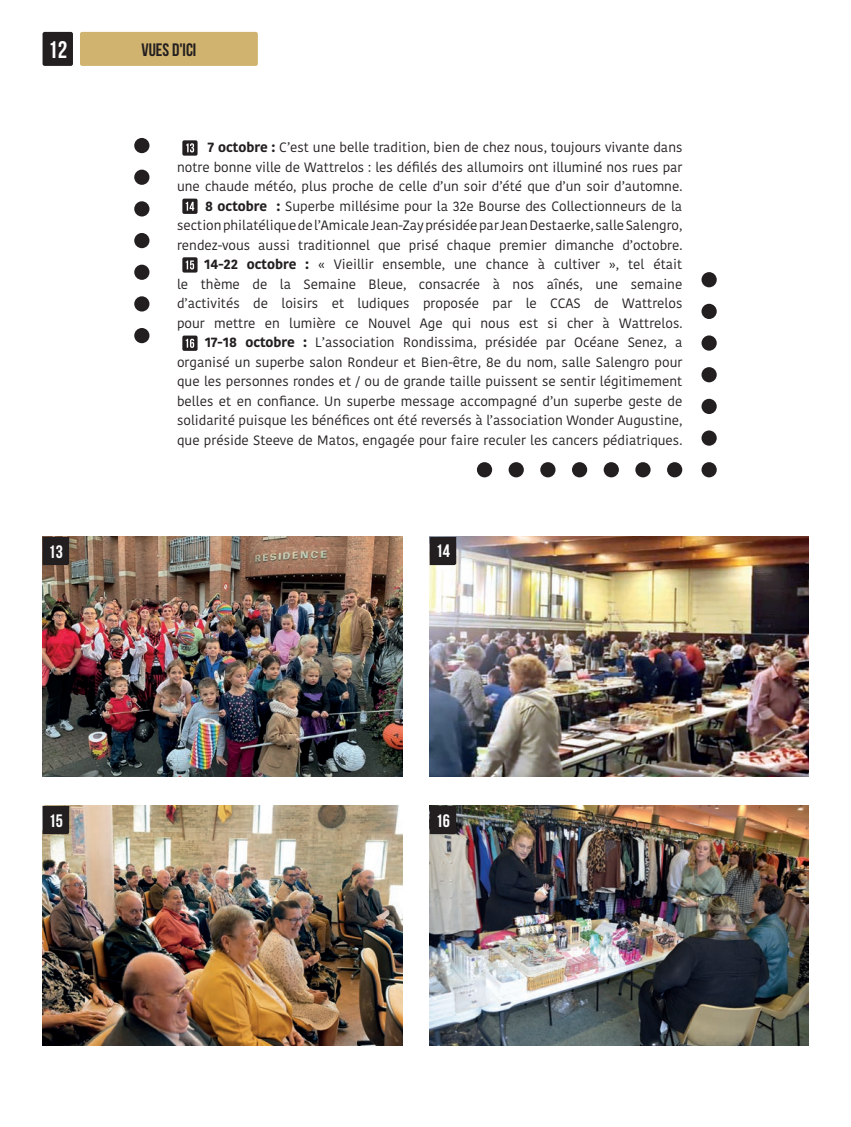
<style>
.page{position:relative;width:851px;height:1127px;background:#fff}
.page>*{position:absolute;margin:0;border:0;box-sizing:border-box;transform-origin:0 0}
.t1{font:700 24px "Bebas Neue";color:#fff}
.t2{font:700 18px "Bebas Neue";color:#231f20}
.t3{font:700 18px "Bebas Neue";color:#fff}
.t4{font:13.5px/19.5px "Kohinoor Bangla";color:#231f20;text-align:right}
.s1{font-weight:700}
.s2{color:#fff}
</style>
<div class="page">
<div style="left:43px;top:32px;width:30px;height:34px;background:#231f20;border-radius:2px"></div>
<div style="left:80px;top:32px;width:178px;height:34px;background:#d0b36e;border-radius:2px"></div>
<img style="left:43px;top:537px;width:359px;height:239px">
<img style="left:429px;top:537px;width:379px;height:239px">
<img style="left:43px;top:806px;width:359px;height:239px">
<img style="left:429px;top:806px;width:379px;height:239px">
<svg style="left:43px;top:537px;width:26px;height:28px"></svg>
<svg style="left:429px;top:537px;width:27px;height:28px"></svg>
<svg style="left:43px;top:806px;width:26px;height:28px"></svg>
<svg style="left:429px;top:806px;width:27px;height:28px"></svg>
<div style="left:134px;top:328px;width:15px;height:15px;background:#231f20;border-radius:50%"></div>
<div style="left:134px;top:296px;width:15px;height:15px;background:#231f20;border-radius:50%"></div>
<div style="left:134px;top:265px;width:15px;height:15px;background:#231f20;border-radius:50%"></div>
<div style="left:134px;top:233px;width:15px;height:15px;background:#231f20;border-radius:50%"></div>
<div style="left:134px;top:201px;width:15px;height:15px;background:#231f20;border-radius:50%"></div>
<div style="left:134px;top:170px;width:15px;height:15px;background:#231f20;border-radius:50%"></div>
<div style="left:134px;top:138px;width:15px;height:15px;background:#231f20;border-radius:50%"></div>
<div style="left:701px;top:462px;width:15px;height:15px;background:#231f20;border-radius:50%"></div>
<div style="left:701px;top:430px;width:15px;height:16px;background:#231f20;border-radius:50%"></div>
<div style="left:701px;top:399px;width:15px;height:15px;background:#231f20;border-radius:50%"></div>
<div style="left:701px;top:367px;width:15px;height:15px;background:#231f20;border-radius:50%"></div>
<div style="left:701px;top:335px;width:15px;height:16px;background:#231f20;border-radius:50%"></div>
<div style="left:701px;top:304px;width:15px;height:15px;background:#231f20;border-radius:50%"></div>
<div style="left:701px;top:272px;width:15px;height:15px;background:#231f20;border-radius:50%"></div>
<div style="left:667px;top:462px;width:15px;height:15px;background:#231f20;border-radius:50%"></div>
<div style="left:635px;top:462px;width:15px;height:15px;background:#231f20;border-radius:50%"></div>
<div style="left:603px;top:462px;width:15px;height:15px;background:#231f20;border-radius:50%"></div>
<div style="left:572px;top:462px;width:15px;height:15px;background:#231f20;border-radius:50%"></div>
<div style="left:540px;top:462px;width:15px;height:15px;background:#231f20;border-radius:50%"></div>
<div style="left:508px;top:462px;width:15px;height:15px;background:#231f20;border-radius:50%"></div>
<div style="left:477px;top:462px;width:15px;height:15px;background:#231f20;border-radius:50%"></div>
<div style="left:182px;top:199px;width:15px;height:15px;background:#231f20;border-radius:2px"></div>
<svg style="left:186px;top:202px;width:8px;height:9px"></svg>
<div style="left:182px;top:140px;width:15px;height:16px;background:#231f20;border-radius:2px"></div>
<svg style="left:186px;top:143px;width:8px;height:9px"></svg>
<div style="left:182px;top:257px;width:15px;height:16px;background:#231f20;border-radius:2px"></div>
<svg style="left:186px;top:260px;width:8px;height:9px"></svg>
<div style="left:182px;top:335px;width:15px;height:16px;background:#231f20;border-radius:2px"></div>
<svg style="left:186px;top:339px;width:8px;height:9px"></svg>
<h1 class="t1" style="left:48px;top:36px;width:21px">12</h1>
<h2 class="t2" style="left:141px;top:40px;width:56px">VUES D'ICI</h2>
<p class="t4" style="left:177px;top:137px;width:507px"><span class="s1">7 octobre :</span> C’est une belle tradition, bien de chez nous, toujours vivante dans notre bonne ville de Wattrelos : les défilés des allumoirs ont illuminé nos rues par une chaude météo, plus proche de celle d’un soir d’été que d’un soir d’automne.<br><span class="s1">8 octobre :</span> Superbe millésime pour la 32e Bourse des Collectionneurs de la section philatélique de l’Amicale Jean-Zay présidée par Jean Destaerke, salle Salengro, rendez-vous aussi traditionnel que prisé chaque premier dimanche d’octobre.<br><span class="s1">14-22 octobre :</span> « Vieillir ensemble, une chance à cultiver », tel était<br>le thème de la Semaine Bleue, consacrée à nos aînés, une semaine d’activités de loisirs et ludiques proposée par le CCAS de Wattrelos pour mettre en lumière ce Nouvel Age qui nous est si cher à Wattrelos. <span class="s2">.......;;</span><span class="s1">17-18 octobre :</span> L’association Rondissima, présidée par Océane Senez, a organisé un superbe salon Rondeur et Bien-être, 8e du nom, salle Salengro pour que les personnes rondes et / ou de grande taille puissent se sentir légitimement belles et en confiance. Un superbe message accompagné d’un superbe geste de solidarité puisque les bénéfices ont été reversés à l’association Wonder Augustine, que préside Steeve de Matos, engagée pour faire reculer les cancers pédiatriques.</p>
<h2 class="t3" style="left:49px;top:541px;width:16px">13</h2>
<h2 class="t3" style="left:436px;top:541px;width:16px">14</h2>
<h2 class="t3" style="left:49px;top:811px;width:16px">15</h2>
<h2 class="t3" style="left:436px;top:811px;width:16px">16</h2>
</div>
